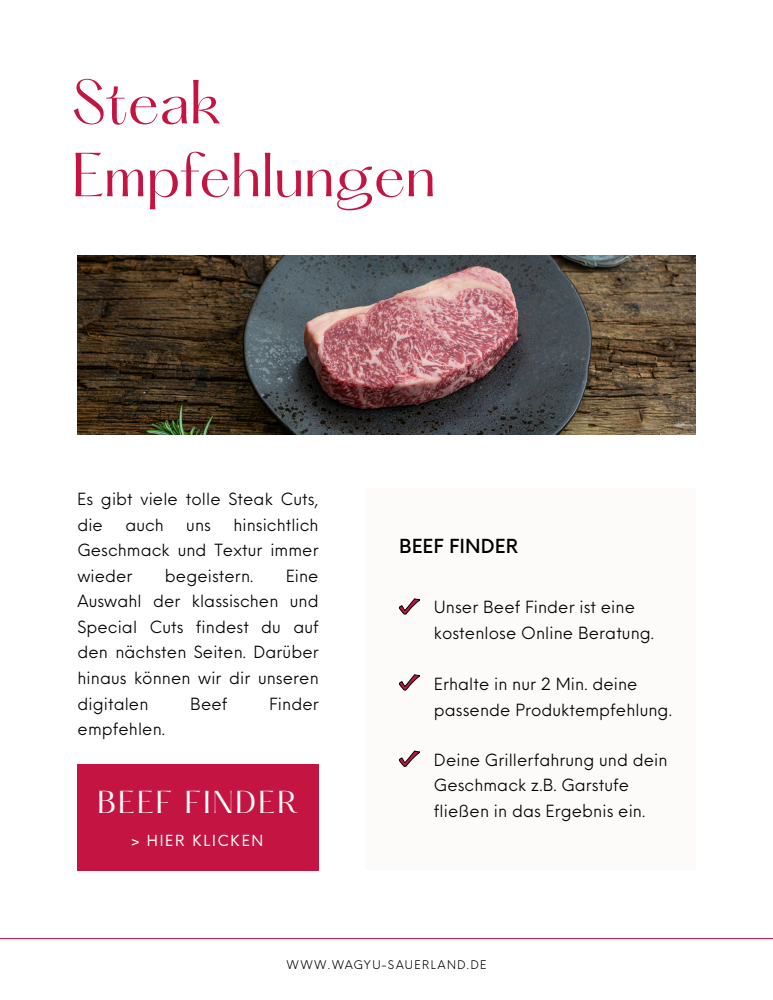
<style>
.page{position:relative;width:773px;height:1000px;background:#fff}
.page>*{position:absolute;margin:0;border:0;box-sizing:border-box;transform-origin:0 0}
.t1{font:54.3px/72.9px "Hatton";letter-spacing:-.01em;color:#c41442}
.t2{font:27.75px "Hatton";letter-spacing:.08em;color:#fff}
.t3{font:500 18.9px "Neue Einstellung";letter-spacing:.005em;color:#000}
.t4{font:16.4px/25.6px "Neue Einstellung";letter-spacing:.005em;color:#000}
.t5{font:16px "Neue Einstellung";letter-spacing:.11em;color:#fff}
.t6{font:300 12.5px "Neue Einstellung";letter-spacing:.11em;color:#000}
</style>
<div class="page">
<img style="left:77px;top:256px;width:618px;height:179px">
<div style="left:365px;top:488px;width:330px;height:382px;background:#faf9f6"></div>
<div style="left:77px;top:764px;width:241px;height:106px;background:#c41442"></div>
<svg style="left:399px;top:599px;width:21px;height:15px"></svg>
<svg style="left:399px;top:675px;width:21px;height:15px"></svg>
<svg style="left:399px;top:751px;width:21px;height:16px"></svg>
<hr style="left:0;top:938px;width:772px;height:1px;background:#c41442">
<h1 class="t1" style="left:72px;top:68px;width:366px">Steak<br>Empfehlungen</h1>
<p class="t4" style="left:77px;top:485px;width:243px">Es gibt viele tolle Steak Cuts, die</p>
<p class="t4" style="left:77px;top:510px;width:243px;text-align:justify;text-indent:156px">hinsichtlich Geschmack und Textur immer wieder</p>
<p class="t4" style="left:125px;top:510px;width:40px">auch</p>
<p class="t4" style="left:186px;top:510px;width:26px">uns</p>
<p class="t4" style="left:165px;top:561px;width:90px">begeistern.</p>
<p class="t4" style="left:77px;top:561px;width:243px;text-align:justify;text-indent:208px">Eine Auswahl der klassischen und Special Cuts findest du auf den nächsten Seiten. Darüber hinaus können wir dir unseren digitalen</p>
<p class="t4" style="left:190px;top:689px;width:39px">Beef</p>
<p class="t4" style="left:269px;top:689px;width:51px">Finder</p>
<p class="t4" style="left:78px;top:715px;width:89px">empfehlen.</p>
<h2 class="t2" style="left:97px;top:787px;width:203px">BEEF FINDER</h2>
<p class="t5" style="left:131px;top:830px;width:133px">&gt; HIER KLICKEN</p>
<p class="t3" style="left:399px;top:529px;width:121px">BEEF FINDER</p>
<p class="t4" style="left:434px;top:593px;width:222px">Unser Beef Finder ist eine kostenlose Online Beratung.</p>
<p class="t4" style="left:434px;top:669px;width:239px">Erhalte in nur 2 Min. deine passende Produktempfehlung.</p>
<p class="t4" style="left:434px;top:745px;width:235px">Deine Grillerfahrung und dein<br>Geschmack z.B. Garstufe fließen in das Ergebnis ein.</p>
<p class="t6" style="left:286px;top:957px;width:201px">WWW.WAGYU-SAUERLAND.DE</p>
</div>
